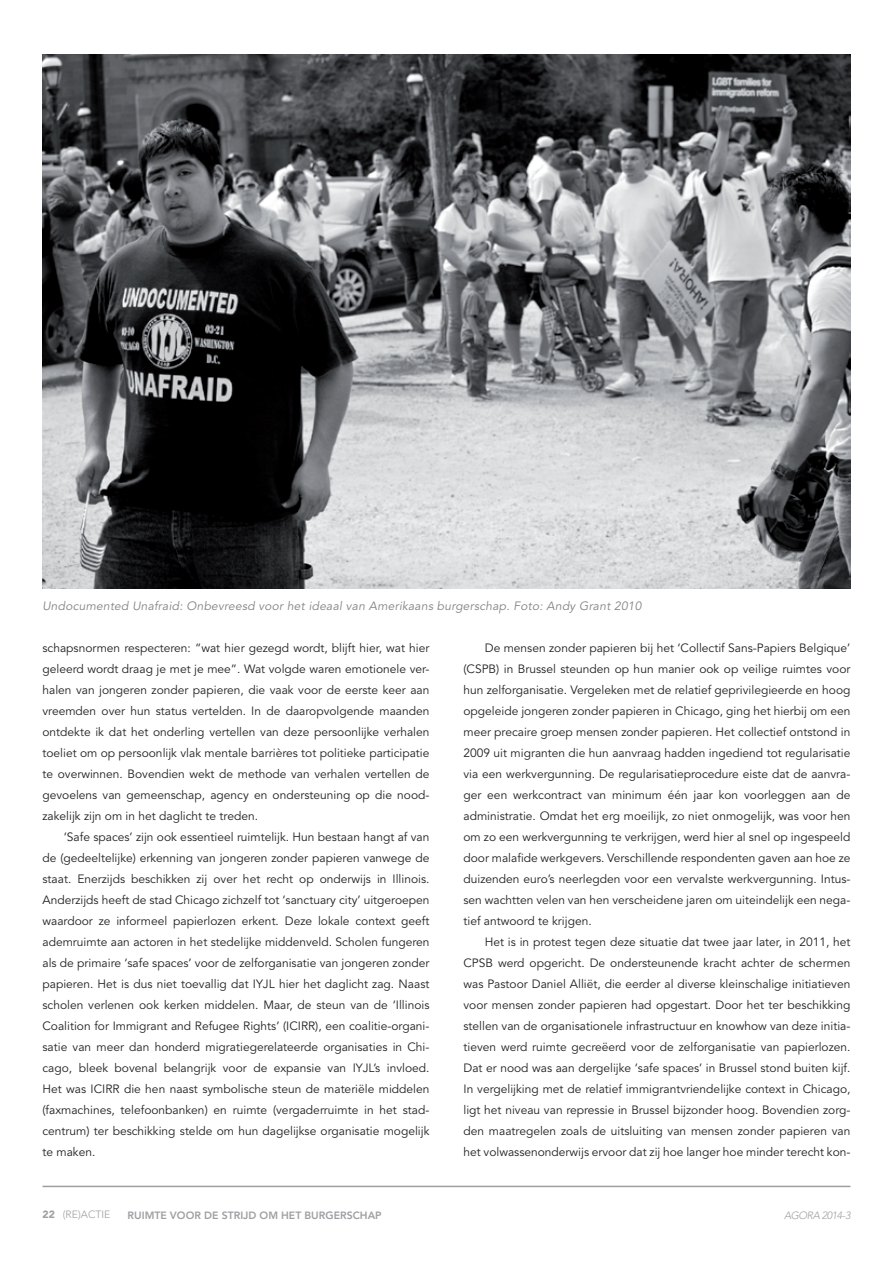
<style>
.page{position:relative;width:893px;height:1263px;background:#fff}
.page>*{position:absolute;margin:0;border:0;box-sizing:border-box;transform-origin:0 0}
.t1{font:12px/21px "Avenir LT Std";color:#231f20;text-align:justify}
.t2{font:italic 12px "Avenir LT Std";letter-spacing:.02em;color:#808285}
.t3{font:800 10.5px "Avenir LT Std";color:#9d9fa2}
.t4{font:300 10.5px "Avenir LT Std";color:#9d9fa2}
.t5{font:italic 300 10.5px "Avenir LT Std";letter-spacing:-.04em;color:#9d9fa2}
.s1{font-weight:900}
</style>
<div class="page">
<img style="left:43px;top:54px;width:807px;height:535px">
<hr style="left:43px;top:1186px;width:807px;height:1px;background:#9d9fa2">
<p class="t2" style="left:43px;top:598px;width:600px">Undocumented Unafraid: Onbevreesd voor het ideaal van Amerikaans burgerschap. Foto: Andy Grant 2010</p>
<p class="t1" style="left:43px;top:637px;width:388px">schapsnormen respecteren: “wat hier gezegd wordt, blijft hier, wat hier geleerd wordt draag je met je mee”. Wat volgde waren emotionele ver&shy;halen van jongeren zonder papieren, die vaak voor de eerste keer aan vreemden over hun status vertelden. In de daaropvolgende maanden ontdekte ik dat het onderling vertellen van deze persoonlijke verhalen toeliet om op persoonlijk vlak mentale barrières tot politieke participatie te overwinnen. Bovendien wekt de methode van verhalen vertellen de gevoelens van gemeenschap, agency en ondersteuning op die nood&shy;zakelijk zijn om in het daglicht te treden.</p>
<p class="t1" style="left:43px;top:826px;width:388px;text-indent:21px">‘Safe spaces’ zijn ook essentieel ruimtelijk. Hun bestaan hangt af van de (gedeeltelijke) erkenning van jongeren zonder papieren vanwege de staat. Enerzijds beschikken zij over het recht op onderwijs in Illinois.<br>Anderzijds heeft de stad Chicago zichzelf tot ‘sanctuary city’ uitgeroepen waardoor ze informeel papierlozen erkent. Deze lokale context geeft ademruimte aan actoren in het stedelijke middenveld. Scholen fungeren als de primaire ‘safe spaces’ voor de zelforganisatie van jongeren zonder papieren. Het is dus niet toevallig dat IYJL hier het daglicht zag. Naast scholen verlenen ook kerken middelen. Maar, de steun van de ‘Illinois Coalition for Immigrant and Refugee Rights’ (ICIRR), een coalitie-organi&shy;satie van meer dan honderd migratiegerelateerde organisaties in Chi&shy;cago, bleek bovenal belangrijk voor de expansie van IYJL’s invloed.<br>Het was ICIRR die hen naast symbolische steun de materiële middelen (faxmachines, telefoonbanken) en ruimte (vergaderruimte in het stad&shy;centrum) ter beschikking stelde om hun dagelijkse organisatie mogelijk te maken.</p>
<p class="t1" style="left:463px;top:637px;width:388px;text-indent:21px">De mensen zonder papieren bij het ‘Collectif Sans-Papiers Belgique’ (CSPB) in Brussel steunden op hun manier ook op veilige ruimtes voor hun zelforganisatie. Vergeleken met de relatief geprivilegieerde en hoog opgeleide jongeren zonder papieren in Chicago, ging het hierbij om een meer precaire groep mensen zonder papieren. Het collectief ontstond in 2009 uit migranten die hun aanvraag hadden ingediend tot regularisatie via een werkvergunning. De regularisatieprocedure eiste dat de aanvra&shy;ger een werkcontract van minimum één jaar kon voorleggen aan de administratie. Omdat het erg moeilijk, zo niet onmogelijk, was voor hen om zo een werkvergunning te verkrijgen, werd hier al snel op ingespeeld door malafide werkgevers. Verschillende respondenten gaven aan hoe ze duizenden euro’s neerlegden voor een vervalste werkvergunning. Intus&shy;sen wachtten velen van hen verscheidene jaren om uiteindelijk een nega&shy;tief antwoord te krijgen.</p>
<p class="t1" style="left:463px;top:931px;width:388px;text-indent:21px">Het is in protest tegen deze situatie dat twee jaar later, in 2011, het CPSB werd opgericht. De ondersteunende kracht achter de schermen was Pastoor Daniel Alliët, die eerder al diverse kleinschalige initiatieven voor mensen zonder papieren had opgestart. Door het ter beschikking stellen van de organisationele infrastructuur en knowhow van deze initia&shy;tieven werd ruimte gecreëerd voor de zelforganisatie van papierlozen.<br>Dat er nood was aan dergelijke ‘safe spaces’ in Brussel stond buiten kijf.<br>In vergelijking met de relatief immigrantvriendelijke context in Chicago, ligt het niveau van repressie in Brussel bijzonder hoog. Bovendien zorg&shy;den maatregelen zoals de uitsluiting van mensen zonder papieren van het volwassenonderwijs ervoor dat zij hoe langer hoe minder terecht kon-</p>
<p class="t4" style="left:43px;top:1209px;width:69px"><span class="s1">22</span> (RE)ACTIE</p>
<p class="t3" style="left:128px;top:1209px;width:52px">RUIMTE VOOR</p>
<p class="t3" style="left:204px;top:1209px;width:115px">DE STRIJD OM HET BURGERS</p>
<p class="t3" style="left:353px;top:1209px;width:16px">CHAP</p>
<p class="t5" style="left:784px;top:1209px;width:68px">AGORA 2014-3</p>
</div>
